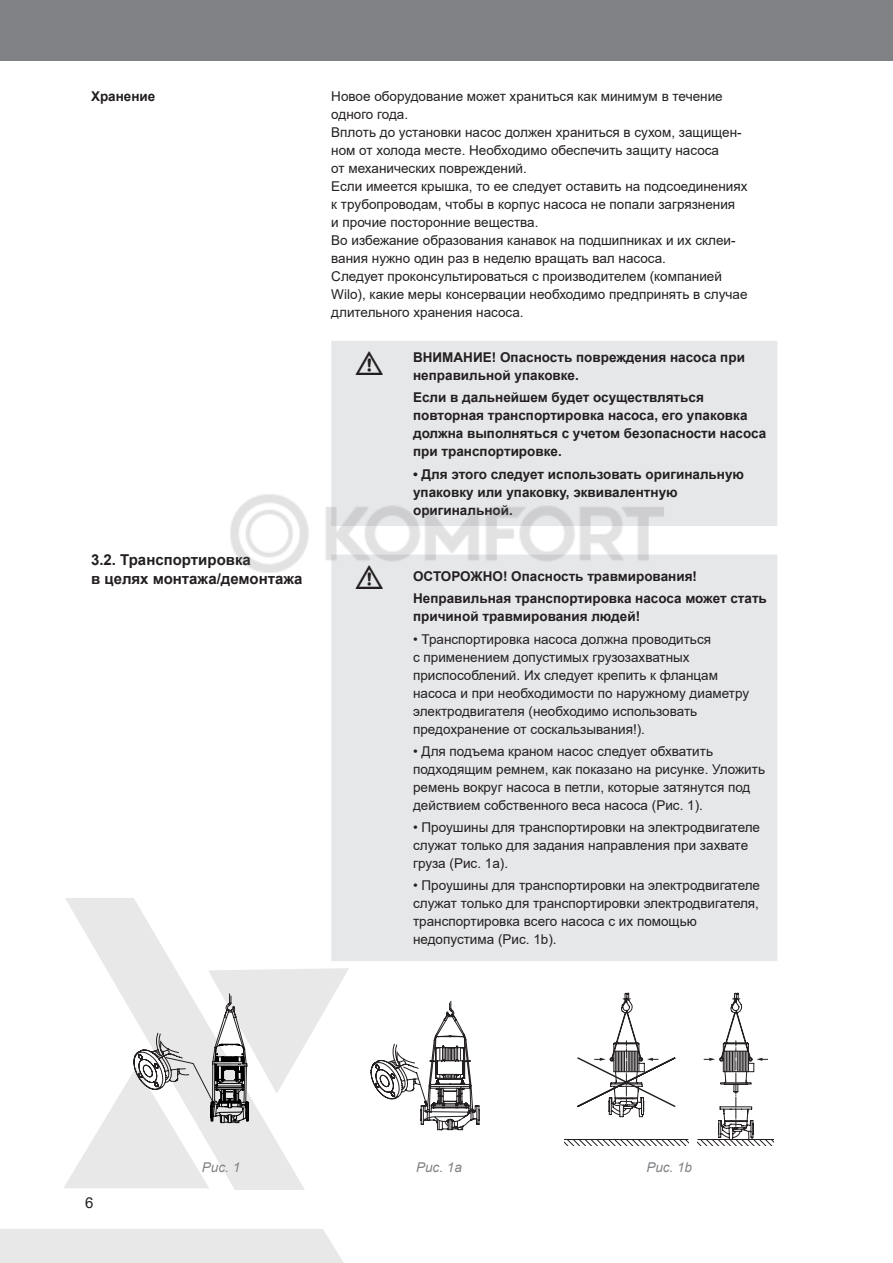
<style>
.page{position:relative;width:893px;height:1263px;background:#fff}
.page>*{position:absolute;margin:0;border:0;box-sizing:border-box;transform-origin:0 0}
.t1{font:36px "WILO Pict";color:#231f20}
.t2{font:700 15px/18px "Arial";color:#231f20}
.t3{font:15px "Arial";color:#231f20}
.COPY{font:13.5px/18px "Arial";color:#231f20}
.COPY-2{font:700 13.5px/18px "Arial";color:#231f20}
.COPY-3{font:italic 13.5px "Arial";color:#808285}
</style>
<div class="page">
<svg style="left:65px;top:898px;width:240px;height:292px"></svg>
<div style="left:0;top:1229px;width:344px;height:34px;background:#e8e8e9"></div>
<div style="left:0;top:0;width:893px;height:61px;background:#808285"></div>
<div style="left:331px;top:341px;width:446px;height:185px;background:#e6e7e9"></div>
<div style="left:331px;top:555px;width:446px;height:406px;background:#e6e7e9"></div>
<svg style="left:698px;top:993px;width:76px;height:153px"></svg>
<svg style="left:577px;top:993px;width:99px;height:124px"></svg>
<svg style="left:565px;top:1139px;width:123px;height:7px"></svg>
<svg style="left:64px;top:968px;width:285px;height:220px"></svg>
<svg style="left:370px;top:1000px;width:110px;height:130px"></svg>
<img style="left:230px;top:485px;width:440px;height:98px">
<h2 class="COPY-2" style="left:91px;top:87px;width:66px">Хранение</h2>
<p class="COPY" style="left:331px;top:87px;width:393px">Новое оборудование может храниться как минимум в течение</p>
<p class="COPY" style="left:331px;top:105px;width:78px">одного года.</p>
<p class="COPY" style="left:331px;top:123px;width:412px">Вплоть до установки насос должен храниться в сухом, защищен-</p>
<p class="COPY" style="left:331px;top:141px;width:389px">ном от холода месте. Необходимо обеспечить защиту насоса</p>
<p class="COPY" style="left:331px;top:159px;width:197px">от механических повреждений.</p>
<p class="COPY" style="left:331px;top:177px;width:418px">Если имеется крышка, то ее следует оставить на подсоединениях</p>
<p class="COPY" style="left:331px;top:195px;width:405px">к трубопроводам, чтобы в корпус насоса не попали загрязнения</p>
<p class="COPY" style="left:331px;top:213px;width:209px">и прочие посторонние вещества.</p>
<p class="COPY" style="left:331px;top:231px;width:406px">Во избежание образования канавок на подшипниках и их склеи-</p>
<p class="COPY" style="left:331px;top:249px;width:336px">вания нужно один раз в неделю вращать вал насоса.</p>
<p class="COPY" style="left:331px;top:267px;width:392px">Следует проконсультироваться с производителем (компанией</p>
<p class="COPY" style="left:331px;top:285px;width:418px">Wilo), какие меры консервации необходимо предпринять в случае</p>
<p class="COPY" style="left:331px;top:303px;width:194px">длительного хранения насоса.</p>
<p class="t1" style="left:356px;top:348px;width:29px">}</p>
<p class="COPY-2" style="left:413px;top:348px;width:333px">ВНИМАНИЕ! Опасность повреждения насоса при неправильной упаковке.</p>
<p class="COPY-2" style="left:413px;top:389px;width:355px">Если в дальнейшем будет осуществляться повторная транспортировка насоса, его упаковка должна выполняться с учетом безопасности насоса при транспортировке.</p>
<p class="COPY-2" style="left:413px;top:465px;width:332px">• Для этого следует использовать оригинальную упаковку или упаковку, эквивалентную оригинальной.</p>
<h2 class="t2" style="left:91px;top:551px;width:213px">3.2. Транспортировка<br>в целях монтажа/демонтажа</h2>
<p class="t1" style="left:356px;top:562px;width:29px">}</p>
<p class="COPY-2" style="left:413px;top:567px;width:285px">ОСТОРОЖНО! Опасность травмирования!</p>
<p class="COPY-2" style="left:413px;top:590px;width:355px">Неправильная транспортировка насоса может стать причиной травмирования людей!</p>
<p class="COPY" style="left:413px;top:630px;width:338px">• Транспортировка насоса должна проводиться<br>с применением допустимых грузозахватных приспособлений. Их следует крепить к фланцам насоса и при необходимости по наружному диаметру электродвигателя (необходимо использовать предохранение от соскальзывания!).</p>
<p class="COPY" style="left:413px;top:742px;width:353px">• Для подъема краном насос следует обхватить подходящим ремнем, как показано на рисунке. Уложить ремень вокруг насоса в петли, которые затянутся под действием собственного веса насоса (Рис. 1).</p>
<p class="COPY" style="left:413px;top:818px;width:348px">• Проушины для транспортировки на электродвигателе служат только для задания направления при захвате груза (Рис. 1а).</p>
<p class="COPY" style="left:413px;top:876px;width:348px">• Проушины для транспортировки на электродвигателе служат только для транспортировки электродвигателя, транспортировка всего насоса с их помощью недопустима (Рис. 1b).</p>
<p class="t3" style="left:85px;top:1193px;width:10px">6</p>
<p class="COPY-3" style="left:202px;top:1158px;width:40px">Рис. 1</p>
<p class="COPY-3" style="left:416px;top:1158px;width:47px">Рис. 1a</p>
<p class="COPY-3" style="left:646px;top:1158px;width:47px">Рис. 1b</p>
</div>
